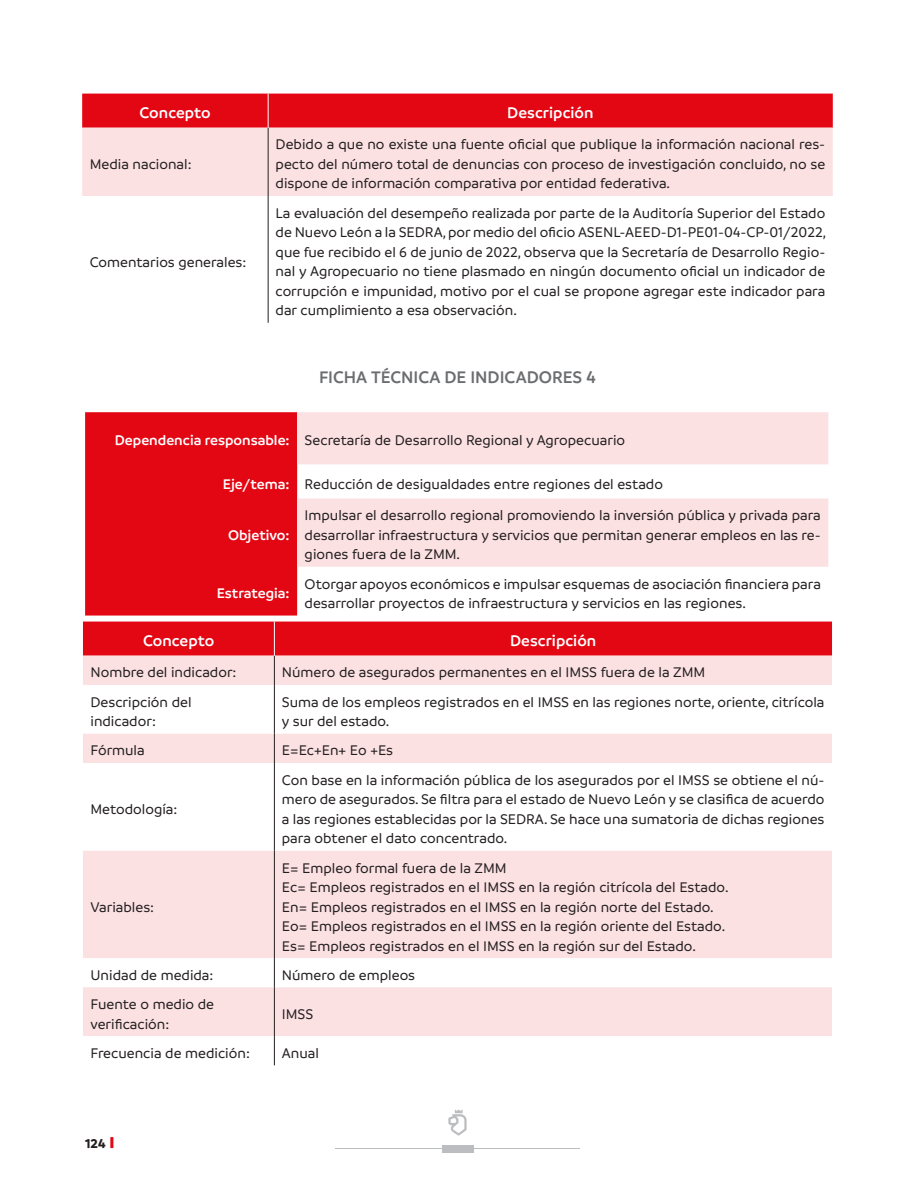
<style>
.page{position:relative;width:915px;height:1191px;background:#fff}
.page>*{position:absolute;margin:0;border:0;box-sizing:border-box;transform-origin:0 0}
.t1{font:600 18px "Branding SF";color:#6c6d70}
.t2{font:600 16.5px "Branding SF";color:#fff}
.t3{font:500 15px/19.5px "Branding SF";color:#231f20}
.t4{font:600 15px "Branding SF";color:#fff}
.t5{font:700 13.5px "Branding SF";color:#231f20}
.s1{font-weight:600;color:#fff}
.s2{font-weight:900;font-size:16.5px;color:#e30613}
</style>
<div class="page">
<div style="left:441px;top:1145px;width:32px;height:7px;background:#bcbdc0"></div>
<hr style="left:473px;top:1148px;width:107px;height:1px;background:#bcbdc0">
<hr style="left:335px;top:1148px;width:106px;height:1px;background:#bcbdc0">
<svg style="left:448px;top:1109px;width:18px;height:26px"></svg>
<div style="left:82px;top:94px;width:750px;height:34px;background:#e30613"></div>
<div style="left:82px;top:128px;width:750px;height:68px;background:#fce1e3"></div>
<hr style="left:268px;top:128px;width:1px;height:68px;background:#231f20">
<hr style="left:268px;top:196px;width:1px;height:127px;background:#231f20">
<hr style="left:268px;top:94px;width:1px;height:34px;background:#fff">
<div style="left:85px;top:412px;width:212px;height:203px;background:#e30613"></div>
<svg style="left:297px;top:412px;width:531px;height:155px;fill:#fce1e3"></svg>
<div style="left:83px;top:621px;width:748px;height:34px;background:#e30613"></div>
<svg style="left:83px;top:655px;width:748px;height:381px;fill:#fce1e3"></svg>
<hr style="left:274px;top:655px;width:1px;height:30px;background:#231f20">
<hr style="left:274px;top:685px;width:1px;height:48px;background:#231f20">
<hr style="left:274px;top:733px;width:1px;height:30px;background:#231f20">
<hr style="left:274px;top:763px;width:1px;height:87px;background:#231f20">
<hr style="left:274px;top:850px;width:1px;height:108px;background:#231f20">
<svg style="left:274px;top:958px;width:1px;height:29px"></svg>
<hr style="left:274px;top:987px;width:1px;height:49px;background:#231f20">
<svg style="left:274px;top:1036px;width:1px;height:29px"></svg>
<hr style="left:274px;top:621px;width:1px;height:34px;background:#fff">
<p class="t2" style="left:139px;top:104px;width:73px">Concepto</p>
<p class="t2" style="left:507px;top:104px;width:88px">Descripción</p>
<p class="t3" style="left:90px;top:154px;width:103px">Media nacional:</p>
<p class="t3" style="left:275px;top:135px;width:551px;text-align:justify">Debido a que no existe una fuente oficial que publique la información nacional res&shy;pecto del número total de denuncias con proceso de investigación concluido, no se dispone de información comparativa por entidad federativa.</p>
<p class="t3" style="left:90px;top:252px;width:158px">Comentarios generales:</p>
<p class="t3" style="left:275px;top:203px;width:551px;text-align:justify">La evaluación del desempeño realizada por parte de la Auditoría Superior del Estado de Nuevo León a la SEDRA, por medio del oficio ASENL-AEED-D1-PE01-04-CP-01/2022, que fue recibido el 6 de junio de 2022, observa que la Secretaría de Desarrollo Regio&shy;nal y Agropecuario no tiene plasmado en ningún documento oficial un indicador de corrupción e impunidad, motivo por el cual se propone agregar este indicador para dar cumplimiento a esa observación.</p>
<p class="t1" style="left:319px;top:367px;width:278px">FICHA TÉCNICA DE INDICADORES 4</p>
<p class="t3" style="left:115px;top:431px;width:511px"><span class="s1">Dependencia responsable:</span> Secretaría de Desarrollo Regional y Agropecuario</p>
<p class="t3" style="left:223px;top:474px;width:441px"><span class="s1">Eje/tema:</span> Reducción de desigualdades entre regiones del estado</p>
<p class="t4" style="left:228px;top:526px;width:63px">Objetivo:</p>
<p class="t3" style="left:304px;top:506px;width:517px;text-align:justify">Impulsar el desarrollo regional promoviendo la inversión pública y privada para desarrollar infraestructura y servicios que permitan generar empleos en las re&shy;giones fuera de la ZMM.</p>
<p class="t4" style="left:217px;top:585px;width:74px">Estrategia:</p>
<p class="t3" style="left:304px;top:574px;width:517px">Otorgar apoyos económicos e impulsar esquemas de asociación financiera para desarrollar proyectos de infraestructura y servicios en las regiones.</p>
<p class="t2" style="left:143px;top:632px;width:73px">Concepto</p>
<p class="t2" style="left:510px;top:632px;width:88px">Descripción</p>
<p class="t3" style="left:90px;top:663px;width:147px">Nombre del indicador:</p>
<p class="t3" style="left:282px;top:663px;width:425px">Número de asegurados permanentes en el IMSS fuera de la ZMM</p>
<p class="t3" style="left:90px;top:692px;width:103px">Descripción del indicador:</p>
<p class="t3" style="left:282px;top:692px;width:544px">Suma de los empleos registrados en el IMSS en las regiones norte, oriente, citrícola y sur del estado.</p>
<p class="t3" style="left:90px;top:741px;width:56px">Fórmula</p>
<p class="t3" style="left:282px;top:741px;width:113px">E=Ec+En+ Eo +Es</p>
<p class="t3" style="left:90px;top:799px;width:88px">Metodología:</p>
<p class="t3" style="left:90px;top:897px;width:65px">Variables:</p>
<p class="t3" style="left:282px;top:770px;width:544px;text-align:justify">Con base en la información pública de los asegurados por el IMSS se obtiene el nú&shy;mero de asegurados. Se filtra para el estado de Nuevo León y se clasifica de acuerdo a las regiones establecidas por la SEDRA. Se hace una sumatoria de dichas regiones para obtener el dato concentrado.</p>
<p class="t3" style="left:282px;top:858px;width:448px">E= Empleo formal fuera de la ZMM<br>Ec= Empleos registrados en el IMSS en la región citrícola del Estado.<br>En= Empleos registrados en el IMSS en la región norte del Estado.<br>Eo= Empleos registrados en el IMSS en la región oriente del Estado.<br>Es= Empleos registrados en el IMSS en la región sur del Estado.</p>
<p class="t3" style="left:90px;top:965px;width:124px">Unidad de medida:</p>
<p class="t3" style="left:282px;top:965px;width:135px">Número de empleos</p>
<p class="t3" style="left:90px;top:994px;width:125px">Fuente o medio de verificación:</p>
<p class="t3" style="left:282px;top:1004px;width:33px">IMSS</p>
<p class="t3" style="left:90px;top:1043px;width:161px">Frecuencia de medición:</p>
<p class="t3" style="left:282px;top:1043px;width:39px">Anual</p>
<p class="t5" style="left:85px;top:1135px;width:31px">124 <span class="s2">l</span></p>
</div>
